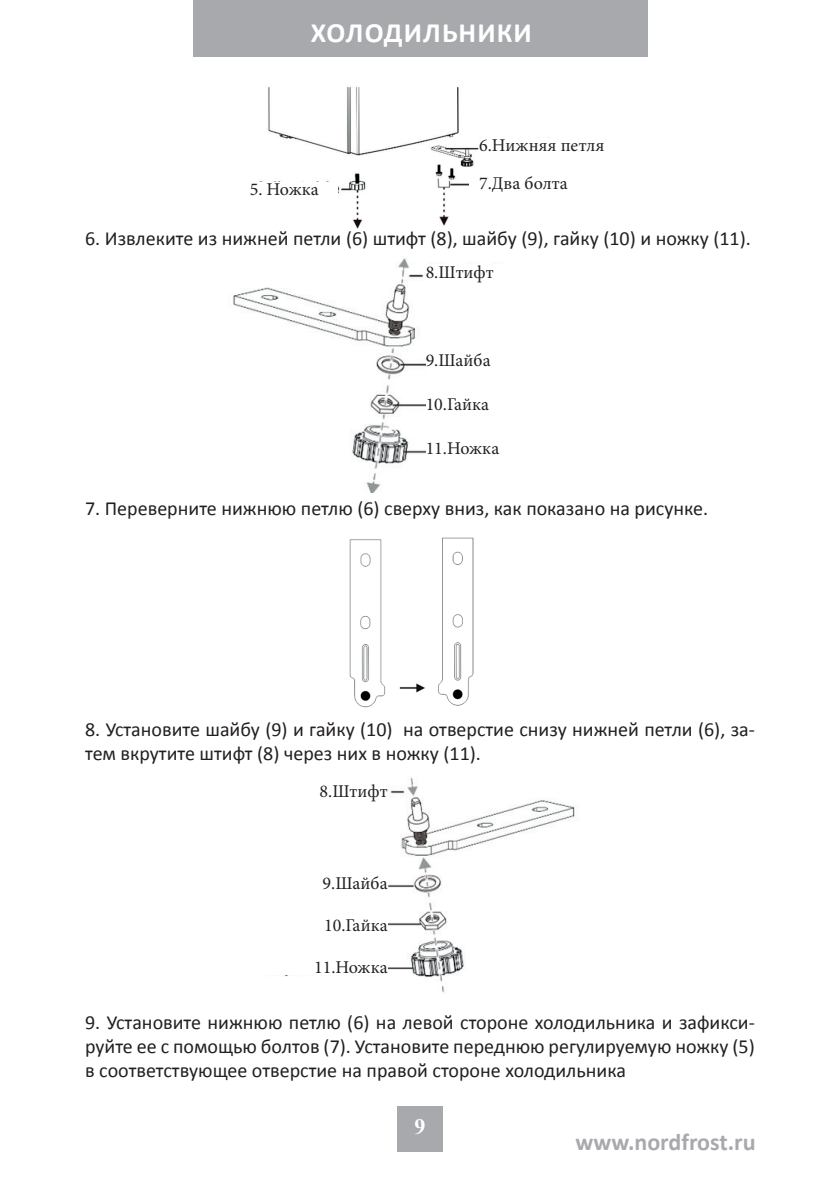
<style>
.page{position:relative;width:840px;height:1191px;background:#fff}
.page>*{position:absolute;margin:0;border:0;box-sizing:border-box;transform-origin:0 0}
.t1{font:700 28px "Calibri";letter-spacing:.04em;color:#fff}
.t2{font:700 24px "Calibri";color:#a8a9ad}
.t3{font:700 22px "Times New Roman";color:#fff}
.t4{font:20px/24px "Calibri";color:#231f20}
.t5{font:18px/38px "Minion Pro";color:#231f20}
</style>
<div class="page">
<div style="left:193px;top:0;width:453px;height:57px;background:#a8a9ad"></div>
<div style="left:397px;top:1106px;width:45px;height:45px;background:#a8a9ad"></div>
<img style="left:259px;top:87px;width:291px;height:142px">
<img style="left:233px;top:258px;width:237px;height:235px">
<img style="left:349px;top:537px;width:125px;height:171px">
<img style="left:284px;top:777px;width:291px;height:216px">
<div style="left:478px;top:138px;width:145px;height:68px;background:#fff"></div>
<div style="left:425px;top:265px;width:153px;height:199px;background:#fff"></div>
<div style="left:258px;top:778px;width:129px;height:196px;background:#fff"></div>
<div style="left:249px;top:182px;width:89px;height:37px;background:#fff"></div>
<div style="left:469px;top:175px;width:9px;height:18px;background:#fff"></div>
<h1 class="t1" style="left:311px;top:15px;width:222px">ХОЛОДИЛЬНИКИ</h1>
<p class="t5" style="left:249px;top:171px;width:70px">5. Ножка</p>
<p class="t5" style="left:478px;top:126px;width:127px">6.Нижняя петля<br>7.Два болта</p>
<p class="t4" style="left:85px;top:226px;width:667px">6. Извлеките из нижней петли (6) штифт (8), шайбу (9), гайку (10) и ножку (11).</p>
<p class="t5" style="left:425px;top:253px;width:69px">8.Штифт</p>
<p class="t5" style="left:425px;top:341px;width:66px">9.Шайба</p>
<p class="t5" style="left:425px;top:385px;width:65px">10.Гайка</p>
<p class="t5" style="left:425px;top:429px;width:75px">11.Ножка</p>
<p class="t4" style="left:85px;top:496px;width:624px">7. Переверните нижнюю петлю (6) сверху вниз, как показано на рисунке.</p>
<p class="t4" style="left:85px;top:717px;width:670px">8. Установите шайбу (9) и гайку (10) на отверстие снизу нижней петли (6), за&shy;тем вкрутите штифт (8) через них в ножку (11).</p>
<p class="t5" style="left:319px;top:772px;width:69px">8.Штифт</p>
<p class="t5" style="left:322px;top:864px;width:66px">9.Шайба</p>
<p class="t5" style="left:324px;top:906px;width:65px">10.Гайка</p>
<p class="t5" style="left:314px;top:948px;width:75px">11.Ножка</p>
<p class="t4" style="left:85px;top:1010px;width:670px;text-align:justify">9. Установите нижнюю петлю (6) на левой стороне холодильника и зафикси&shy;руйте ее с помощью болтов (7). Установите переднюю регулируемую ножку (5) в соответствующее отверстие на правой стороне холодильника</p>
<p class="t3" style="left:414px;top:1111px;width:12px">9</p>
<p class="t2" style="left:575px;top:1126px;width:182px">www.nordfrost.ru</p>
</div>
